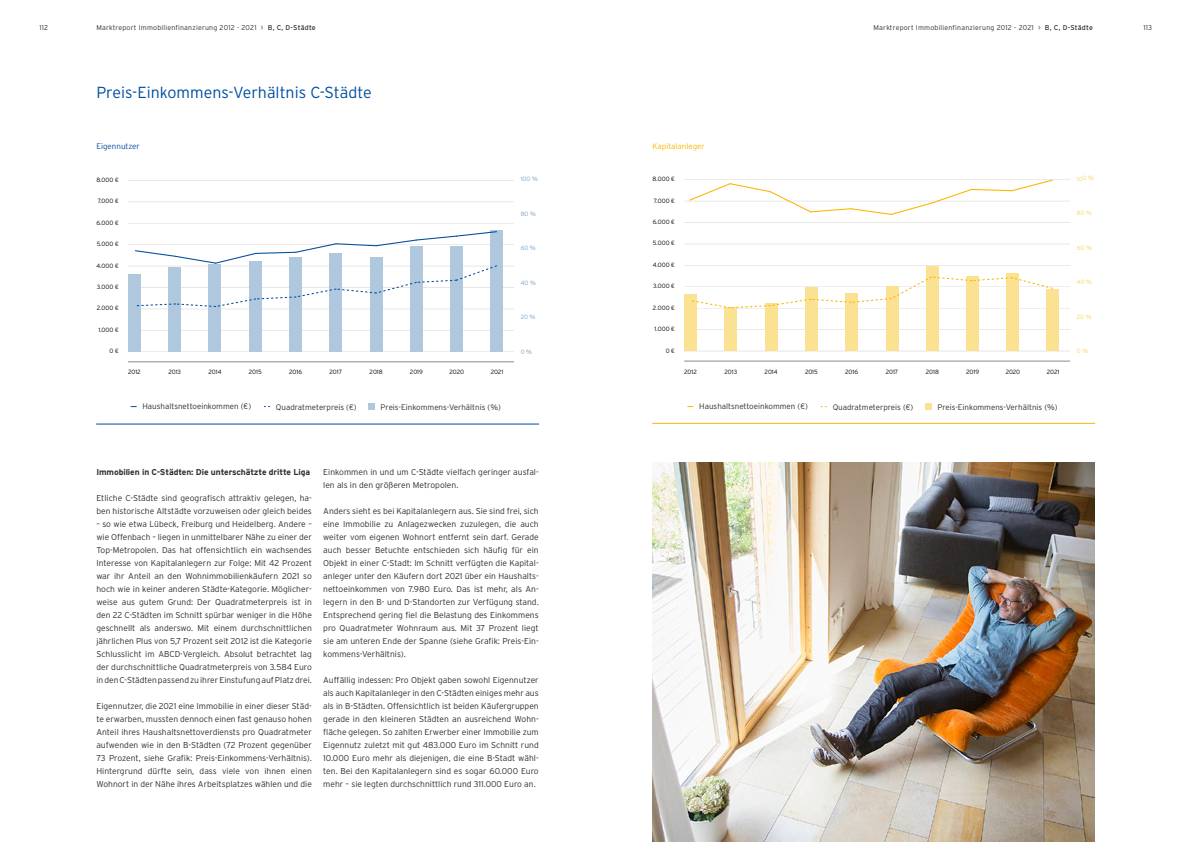
<style>
.page{position:relative;width:1191px;height:842px;background:#fff}
.page>*{position:absolute;margin:0;border:0;box-sizing:border-box;transform-origin:0 0}
.t1{font:300 16px "Interstate";color:#004e9e}
.t2{font:300 8.5px/13px "Interstate";color:#2e2e2a;text-align:justify}
.t3{font:700 8.5px "Interstate";letter-spacing:-.01em;color:#2e2e2a}
.t4{font:300 8px "Interstate";color:#2e2e2a}
.t5{font:300 8px "Interstate";color:#fbb600}
.t6{font:300 8px "Interstate";color:#004e9e}
.t7{font:300 7px "Interstate";letter-spacing:.03em;color:#2e2e2a}
.t8{font:300 6.1px "Interstate";color:#030000}
.t9{font:300 6.1px "Interstate";letter-spacing:-.01em;color:#7ba1c8}
.t10{font:300 6.1px "Interstate";letter-spacing:-.01em;color:#fcd262}
.s1{font-weight:400}
</style>
<div class="page">
<img style="left:652px;top:462px;width:442px;height:380px">
<hr style="left:97px;top:424px;width:441px;height:1px;background:#004e9e">
<hr style="left:128px;top:330px;width:386px;height:1px;background:#030000">
<hr style="left:128px;top:352px;width:386px;height:1px;background:#030000">
<hr style="left:128px;top:309px;width:386px;height:1px;background:#030000">
<hr style="left:128px;top:287px;width:386px;height:1px;background:#030000">
<hr style="left:128px;top:180px;width:386px;height:1px;background:#030000">
<hr style="left:128px;top:202px;width:386px;height:1px;background:#030000">
<hr style="left:128px;top:223px;width:386px;height:1px;background:#030000">
<hr style="left:128px;top:244px;width:386px;height:1px;background:#030000">
<hr style="left:128px;top:266px;width:386px;height:1px;background:#030000">
<hr style="left:128px;top:362px;width:386px;height:1px;background:#878988">
<div style="left:128px;top:274px;width:13px;height:77px;background:#afc8dd"></div>
<div style="left:168px;top:267px;width:13px;height:84px;background:#afc8dd"></div>
<div style="left:208px;top:264px;width:13px;height:87px;background:#afc8dd"></div>
<div style="left:249px;top:261px;width:13px;height:90px;background:#afc8dd"></div>
<div style="left:289px;top:257px;width:13px;height:94px;background:#afc8dd"></div>
<div style="left:329px;top:253px;width:13px;height:98px;background:#afc8dd"></div>
<div style="left:370px;top:257px;width:13px;height:94px;background:#afc8dd"></div>
<div style="left:410px;top:246px;width:13px;height:105px;background:#afc8dd"></div>
<div style="left:450px;top:246px;width:13px;height:105px;background:#afc8dd"></div>
<div style="left:490px;top:230px;width:13px;height:121px;background:#afc8dd"></div>
<svg style="left:134px;top:231px;width:363px;height:76px"></svg>
<div style="left:368px;top:403px;width:7px;height:7px;background:#afc8dd"></div>
<hr style="left:684px;top:329px;width:386px;height:1px;background:#030000">
<hr style="left:684px;top:351px;width:386px;height:1px;background:#030000">
<hr style="left:684px;top:308px;width:386px;height:1px;background:#030000">
<hr style="left:684px;top:287px;width:386px;height:1px;background:#030000">
<hr style="left:684px;top:179px;width:386px;height:1px;background:#030000">
<hr style="left:684px;top:201px;width:386px;height:1px;background:#030000">
<hr style="left:684px;top:222px;width:386px;height:1px;background:#030000">
<hr style="left:684px;top:244px;width:386px;height:1px;background:#030000">
<hr style="left:684px;top:265px;width:386px;height:1px;background:#030000">
<hr style="left:684px;top:361px;width:386px;height:1px;background:#878988">
<div style="left:684px;top:294px;width:13px;height:57px;background:#fbe293"></div>
<div style="left:724px;top:307px;width:13px;height:44px;background:#fbe293"></div>
<div style="left:764px;top:303px;width:13px;height:48px;background:#fbe293"></div>
<div style="left:805px;top:288px;width:13px;height:63px;background:#fbe293"></div>
<div style="left:845px;top:293px;width:13px;height:58px;background:#fbe293"></div>
<div style="left:885px;top:286px;width:13px;height:65px;background:#fbe293"></div>
<div style="left:926px;top:266px;width:12px;height:85px;background:#fbe293"></div>
<div style="left:966px;top:277px;width:13px;height:74px;background:#fbe293"></div>
<div style="left:1006px;top:273px;width:13px;height:78px;background:#fbe293"></div>
<div style="left:1046px;top:289px;width:13px;height:62px;background:#fbe293"></div>
<svg style="left:688px;top:179px;width:365px;height:36px"></svg>
<svg style="left:688px;top:276px;width:365px;height:33px"></svg>
<hr style="left:653px;top:423px;width:441px;height:1px;background:#fbb600">
<div style="left:925px;top:403px;width:6px;height:7px;background:#fbe293"></div>
<p class="t7" style="left:39px;top:24px;width:10px">112</p>
<p class="t7" style="left:96px;top:24px;width:221px">Marktreport Immobilienfinanzierung 2012 - 2021 &gt; <span class="s1">B, C, D-Städte</span></p>
<p class="t7" style="left:873px;top:24px;width:221px">Marktreport Immobilienfinanzierung 2012 - 2021 &gt; <span class="s1">B, C, D-Städte</span></p>
<p class="t7" style="left:1143px;top:24px;width:10px">113</p>
<h1 class="t1" style="left:96px;top:83px;width:277px">Preis-Einkommens-Verhältnis C-Städte</h1>
<p class="t6" style="left:96px;top:142px;width:45px">Eigennutzer</p>
<p class="t5" style="left:652px;top:141px;width:54px">Kapitalanleger</p>
<p class="t8" style="left:96px;top:176px;width:24px">8.000 €</p>
<p class="t8" style="left:98px;top:198px;width:23px">7.000 €</p>
<p class="t8" style="left:97px;top:219px;width:24px">6.000 €</p>
<p class="t8" style="left:97px;top:241px;width:23px">5.000 €</p>
<p class="t8" style="left:97px;top:262px;width:24px">4.000 €</p>
<p class="t8" style="left:97px;top:283px;width:23px">3.000 €</p>
<p class="t9" style="left:520px;top:176px;width:19px">100 %</p>
<p class="t9" style="left:520px;top:210px;width:17px">80 %</p>
<p class="t9" style="left:520px;top:245px;width:17px">60 %</p>
<p class="t9" style="left:520px;top:279px;width:17px">40 %</p>
<p class="t8" style="left:652px;top:176px;width:24px">8.000 €</p>
<p class="t8" style="left:654px;top:197px;width:23px">7.000 €</p>
<p class="t8" style="left:652px;top:218px;width:24px">6.000 €</p>
<p class="t8" style="left:653px;top:240px;width:23px">5.000 €</p>
<p class="t8" style="left:652px;top:261px;width:24px">4.000 €</p>
<p class="t8" style="left:653px;top:283px;width:23px">3.000 €</p>
<p class="t10" style="left:1076px;top:175px;width:19px">100 %</p>
<p class="t10" style="left:1076px;top:209px;width:17px">80 %</p>
<p class="t10" style="left:1076px;top:244px;width:17px">60 %</p>
<p class="t10" style="left:1076px;top:279px;width:17px">40 %</p>
<p class="t8" style="left:97px;top:305px;width:23px">2.000 €</p>
<p class="t8" style="left:98px;top:326px;width:22px">1.000 €</p>
<p class="t9" style="left:520px;top:314px;width:16px">20 %</p>
<p class="t8" style="left:653px;top:304px;width:23px">2.000 €</p>
<p class="t8" style="left:654px;top:326px;width:22px">1.000 €</p>
<p class="t10" style="left:1076px;top:313px;width:16px">20 %</p>
<p class="t8" style="left:109px;top:348px;width:11px">0 €</p>
<p class="t9" style="left:520px;top:348px;width:13px">0 %</p>
<p class="t8" style="left:665px;top:347px;width:11px">0 €</p>
<p class="t10" style="left:1076px;top:348px;width:13px">0 %</p>
<p class="t8" style="left:128px;top:369px;width:14px">2012</p>
<p class="t8" style="left:168px;top:369px;width:14px">2013</p>
<p class="t8" style="left:208px;top:369px;width:15px">2014</p>
<p class="t8" style="left:249px;top:369px;width:14px">2015</p>
<p class="t8" style="left:289px;top:369px;width:14px">2016</p>
<p class="t8" style="left:329px;top:369px;width:14px">2017</p>
<p class="t8" style="left:369px;top:369px;width:15px">2018</p>
<p class="t8" style="left:410px;top:369px;width:14px">2019</p>
<p class="t8" style="left:449px;top:369px;width:16px">2020</p>
<p class="t8" style="left:491px;top:369px;width:14px">2021</p>
<p class="t8" style="left:684px;top:368px;width:14px">2012</p>
<p class="t8" style="left:724px;top:368px;width:14px">2013</p>
<p class="t8" style="left:764px;top:368px;width:15px">2014</p>
<p class="t8" style="left:805px;top:368px;width:14px">2015</p>
<p class="t8" style="left:845px;top:368px;width:14px">2016</p>
<p class="t8" style="left:885px;top:368px;width:14px">2017</p>
<p class="t8" style="left:925px;top:368px;width:15px">2018</p>
<p class="t8" style="left:966px;top:368px;width:14px">2019</p>
<p class="t8" style="left:1005px;top:368px;width:16px">2020</p>
<p class="t8" style="left:1047px;top:368px;width:14px">2021</p>
<p class="t4" style="left:142px;top:402px;width:110px">Haushaltsnettoeinkommen (€)</p>
<p class="t4" style="left:276px;top:402px;width:82px">Quadratmeterpreis (€)</p>
<p class="t4" style="left:381px;top:402px;width:122px">Preis-Einkommens-Verhältnis (%)</p>
<p class="t4" style="left:699px;top:402px;width:110px">Haushaltsnettoeinkommen (€)</p>
<p class="t4" style="left:832px;top:402px;width:82px">Quadratmeterpreis (€)</p>
<p class="t4" style="left:937px;top:402px;width:122px">Preis-Einkommens-Verhältnis (%)</p>
<p class="t3" style="left:96px;top:467px;width:215px">Immobilien in C-Städten: Die unterschätzte dritte Liga</p>
<p class="t2" style="left:96px;top:491px;width:217px">Etliche C-Städte sind geografisch attraktiv gelegen, ha&shy;ben historische Altstädte vorzuweisen oder gleich beides</p>
<p class="t2" style="left:96px;top:517px;width:217px">– so wie etwa Lübeck, Freiburg und Heidelberg. Andere – wie Offenbach – liegen in unmittelbarer Nähe zu einer der Top-Metropolen. Das hat offensichtlich ein wachsendes Interesse von Kapitalanlegern zur Folge: Mit 42 Prozent war ihr Anteil an den Wohnimmobilienkäufern 2021 so hoch wie in keiner anderen Städte-Kategorie. Möglicher&shy;weise aus gutem Grund: Der Quadratmeterpreis ist in den 22 C-Städten im Schnitt spürbar weniger in die Höhe geschnellt als anderswo. Mit einem durchschnittlichen jährlichen Plus von 5,7 Prozent seit 2012 ist die Kategorie Schlusslicht im ABCD-Vergleich. Absolut betrachtet lag der durchschnittliche Quadratmeterpreis von 3.584 Euro in den C-Städten passend zu ihrer Einstufung auf Platz drei.</p>
<p class="t2" style="left:96px;top:699px;width:217px">Eigennutzer, die 2021 eine Immobilie in einer dieser Städ&shy;te erwarben, mussten dennoch einen fast genauso hohen Anteil ihres Haushaltsnettoverdiensts pro Quadratmeter aufwenden wie in den B-Städten (72 Prozent gegenüber 73 Prozent, siehe Grafik: Preis-Einkommens-Verhältnis).<br>Hintergrund dürfte sein, dass viele von ihnen einen Wohnort in der Nähe ihres Arbeitsplatzes wählen und die</p>
<p class="t2" style="left:323px;top:465px;width:217px">Einkommen in und um C-Städte vielfach geringer ausfal&shy;len als in den größeren Metropolen.</p>
<p class="t2" style="left:323px;top:504px;width:217px">Anders sieht es bei Kapitalanlegern aus. Sie sind frei, sich eine Immobilie zu Anlagezwecken zuzulegen, die auch weiter vom eigenen Wohnort entfernt sein darf. Gerade auch besser Betuchte entschieden sich häufig für ein Objekt in einer C-Stadt: Im Schnitt verfügten die Kapital&shy;anleger unter den Käufern dort 2021 über ein Haushalts&shy;nettoeinkommen von 7.980 Euro. Das ist mehr, als An&shy;legern in den B- und D-Standorten zur Verfügung stand.<br>Entsprechend gering fiel die Belastung des Einkommens pro Quadratmeter Wohnraum aus. Mit 37 Prozent liegt sie am unteren Ende der Spanne (siehe Grafik: Preis-Ein&shy;kommens-Verhältnis).</p>
<p class="t2" style="left:323px;top:673px;width:217px">Auffällig indessen: Pro Objekt gaben sowohl Eigennutzer als auch Kapitalanleger in den C-Städten einiges mehr aus als in B-Städten. Offensichtlich ist beiden Käufergruppen gerade in den kleineren Städten an ausreichend Wohn&shy;fläche gelegen. So zahlten Erwerber einer Immobilie zum Eigennutz zuletzt mit gut 483.000 Euro im Schnitt rund 10.000 Euro mehr als diejenigen, die eine B-Stadt wähl&shy;ten. Bei den Kapitalanlegern sind es sogar 60.000 Euro mehr – sie legten durchschnittlich rund 311.000 Euro an.</p>
</div>
